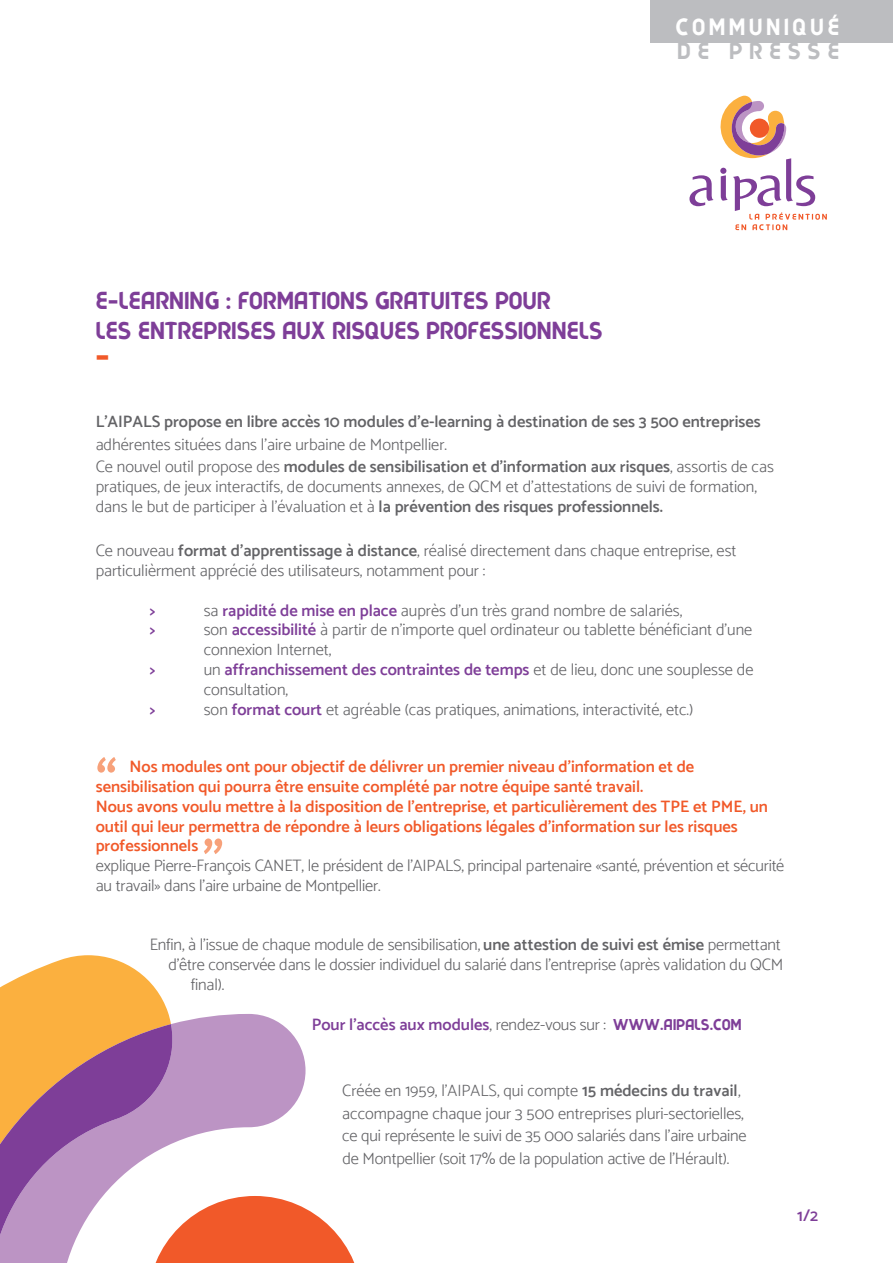
<style>
.page{position:relative;width:893px;height:1263px;background:#fff}
.page>*{position:absolute;margin:0;border:0;box-sizing:border-box;transform-origin:0 0}
.t1{font:600 57px "Catamaran";color:#f7a17a}
.t2{font:31.2px "Explora";color:#f15929}
.t3{font:23.55px/30.3px "Explora";letter-spacing:.025em;color:#7e3e98}
.t4{font:22.5px "Explora";letter-spacing:.18em;color:#fff}
.t5{font:22.5px "Explora";letter-spacing:.33em;color:#bcbdc0}
.t6{font:300 16.5px/19.8px "Catamaran";color:#636366}
.t7{font:600 16.5px/19.8px "Catamaran";color:#f15929}
.t8{font:600 16.5px "Catamaran";color:#636366}
.t9{font:600 16.5px "Catamaran";color:#7e3e98}
.s1{font-weight:600}
.s2{font-weight:600;color:#7e3e98}
.s3{font-weight:300;color:#636366}
.s4{font-family:"Explora";font-weight:400;font-size:15px}
</style>
<div class="page">
<svg style="left:689px;top:96px;width:138px;height:134px"></svg>
<div style="left:750px;top:119px;width:19px;height:19px;background:#f15929;border-radius:50%"></div>
<svg style="left:0;top:955px;width:281px;height:69px"></svg>
<svg style="left:0;top:1024px;width:306px;height:239px"></svg>
<svg style="left:148px;top:1196px;width:207px;height:67px"></svg>
<div style="left:651px;top:0;width:242px;height:43px;background:#bcbdc0"></div>
<h3 class="t4" style="left:676px;top:14px;width:164px">COMMUNIQUÉ</h3>
<h3 class="t5" style="left:678px;top:38px;width:163px">DE PRESSE</h3>
<h3 class="t3" style="left:96px;top:286px;width:508px">E-LEARNING : FORMATIONS GRATUITES POUR<br>LES ENTREPRISES AUX RISQUES PROFESSIONNELS</h3>
<h2 class="t2" style="left:96px;top:338px;width:15px">-</h2>
<p class="t8" style="left:96px;top:412px;width:667px">L’AIPALS propose en libre accès 10 modules d’e-learning à destination de ses 3 500 entreprises</p>
<p class="t6" style="left:96px;top:433px;width:680px;line-height:22.5px">adhérentes situées dans l’aire urbaine de Montpellier.<br>Ce nouvel outil propose des <span class="s1">modules de sensibilisation et d’information aux risques</span>, assortis de cas</p>
<p class="t6" style="left:96px;top:476px;width:663px">pratiques, de jeux interactifs, de documents annexes, de QCM et d’attestations de suivi de formation, dans le but de participer à l’évaluation et à <span class="s1">la prévention des risques professionnels.</span></p>
<p class="t6" style="left:96px;top:541px;width:642px">Ce nouveau <span class="s1">format d’apprentissage à distance</span>, réalisé directement dans chaque entreprise, est particulièrment apprécié des utilisateurs, notamment pour :</p>
<p class="t9" style="left:150px;top:600px;width:7px">&gt;</p>
<p class="t6" style="left:204px;top:600px;width:480px">sa <span class="s2">rapidité de mise en place</span> auprès d’un très grand nombre de salariés,</p>
<p class="t9" style="left:150px;top:620px;width:7px">&gt;</p>
<p class="t6" style="left:204px;top:620px;width:550px">son <span class="s2">accessibilité</span> à partir de n’importe quel ordinateur ou tablette bénéficiant d’une connexion Internet,</p>
<p class="t9" style="left:150px;top:660px;width:7px">&gt;</p>
<p class="t6" style="left:204px;top:659px;width:551px">un <span class="s2">affranchissement des contraintes de temps</span> et de lieu, donc une souplesse de consultation,</p>
<p class="t9" style="left:150px;top:699px;width:7px">&gt;</p>
<p class="t6" style="left:204px;top:699px;width:491px">son <span class="s2">format court</span> et agréable (cas pratiques, animations, interactivité, etc.)</p>
<h1 class="t1" style="left:96px;top:746px;width:23px">“</h1>
<p class="t7" style="left:96px;top:756px;width:674px;text-indent:34px">Nos modules ont pour objectif de délivrer un premier niveau d’information et de sensibilisation qui pourra être ensuite complété par notre équipe santé travail.<br>Nous avons voulu mettre à la disposition de l’entreprise, et particulièrement des TPE et PME, un outil qui leur permettra de répondre à leurs obligations légales d’information sur les risques professionnels</p>
<p class="t6" style="left:96px;top:855px;width:690px">explique Pierre-François CANET, le président de l’AIPALS, principal partenaire «santé, prévention et sécurité au travail» dans l’aire urbaine de Montpellier.</p>
<h1 class="t1" style="left:203px;top:827px;width:23px">”</h1>
<p class="t6" style="left:150px;top:935px;width:633px">Enfin, à l’issue de chaque module de sensibilisation, <span class="s1">une attestion de suivi est émise</span> permettant</p>
<p class="t6" style="left:168px;top:954px;width:616px">d’être conservée dans le dossier individuel du salarié dans l’entreprise (après validation du QCM</p>
<p class="t6" style="left:191px;top:974px;width:35px">final).</p>
<p class="t9" style="left:312px;top:1014px;width:431px">Pour l’accès aux modules<span class="s3">, rendez-vous sur :</span> <span class="s4">WWW.AIPALS.COM</span></p>
<p class="t6" style="left:342px;top:1079px;width:406px;line-height:22.5px">Créée en 1959, l’AIPALS, qui compte <span class="s1">15 médecins du travail</span>, accompagne chaque jour 3 500 entreprises pluri-sectorielles, ce qui représente le suivi de 35 000 salariés dans l’aire urbaine de Montpellier (soit 17% de la population active de l’Hérault).</p>
<p class="t9" style="left:797px;top:1206px;width:22px">1/2</p>
</div>
